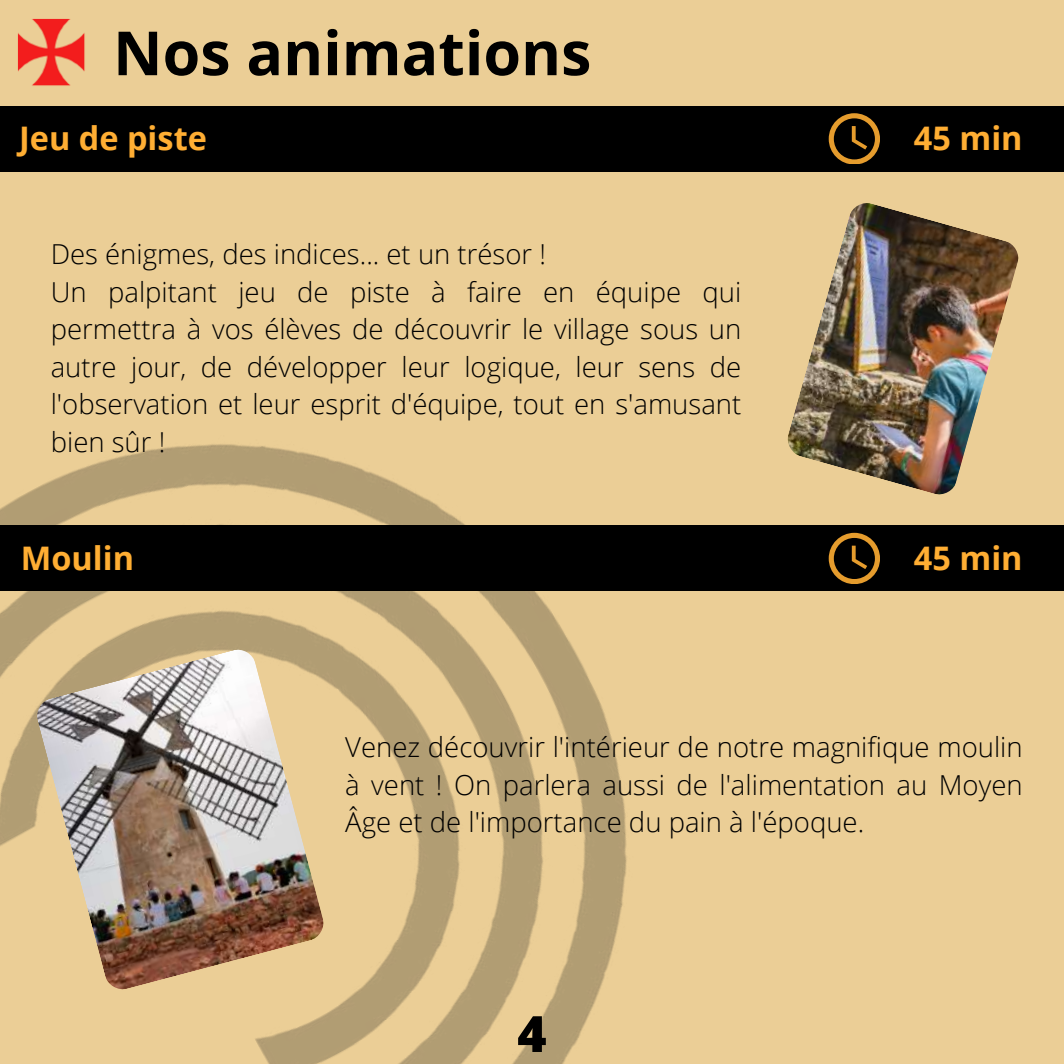
<style>
.page{position:relative;width:1064px;height:1064px;background:#fff}
.page>*{position:absolute;margin:0;border:0;box-sizing:border-box;transform-origin:0 0}
.t1{font:700 60.75px "Open Sans";color:#000}
.t2{font:800 50px "Open Sans";color:#000}
.t3{font:700 32.5px "Open Sans";color:#ffae33}
.t4{font:300 27.5px/37.5px "Open Sans";color:#000}
</style>
<div class="page">
<div style="left:0;top:0;width:1063px;height:1063px;background:#ebce96"></div>
<img style="left:0;top:444px;width:829px;height:619px">
<img style="left:17px;top:18px;width:68px;height:68px">
<div style="left:0;top:106px;width:1063px;height:65px;background:#000"></div>
<svg style="left:828px;top:113px;width:51px;height:51px"></svg>
<div style="left:0;top:526px;width:1063px;height:65px;background:#000"></div>
<svg style="left:828px;top:532px;width:51px;height:51px"></svg>
<img style="left:785px;top:203px;width:234px;height:293px">
<img style="left:35px;top:649px;width:290px;height:341px">
<h1 class="t1" style="left:113px;top:10px;width:479px">Nos animations</h1>
<p class="t3" style="left:19px;top:115px;width:189px">Jeu de piste</p>
<p class="t3" style="left:913px;top:115px;width:110px">45 min</p>
<p class="t4" style="left:51px;top:235px;width:692px">Des énigmes, des indices... et un trésor !<br>Un palpitant jeu de piste à faire en équipe qui permettra à vos élèves de découvrir le village sous un autre jour, de développer leur logique, leur sens de l'observation et leur esprit d'équipe, tout en s'amusant bien sûr !</p>
<p class="t3" style="left:21px;top:535px;width:115px">Moulin</p>
<p class="t3" style="left:913px;top:535px;width:110px">45 min</p>
<p class="t4" style="left:345px;top:727px;width:678px;text-align:justify">Venez découvrir l'intérieur de notre magnifique moulin à vent ! On parlera aussi de l'alimentation au Moyen Âge et de l'importance du pain à l'époque.</p>
<h2 class="t2" style="left:517px;top:998px;width:31px">4</h2>
</div>
